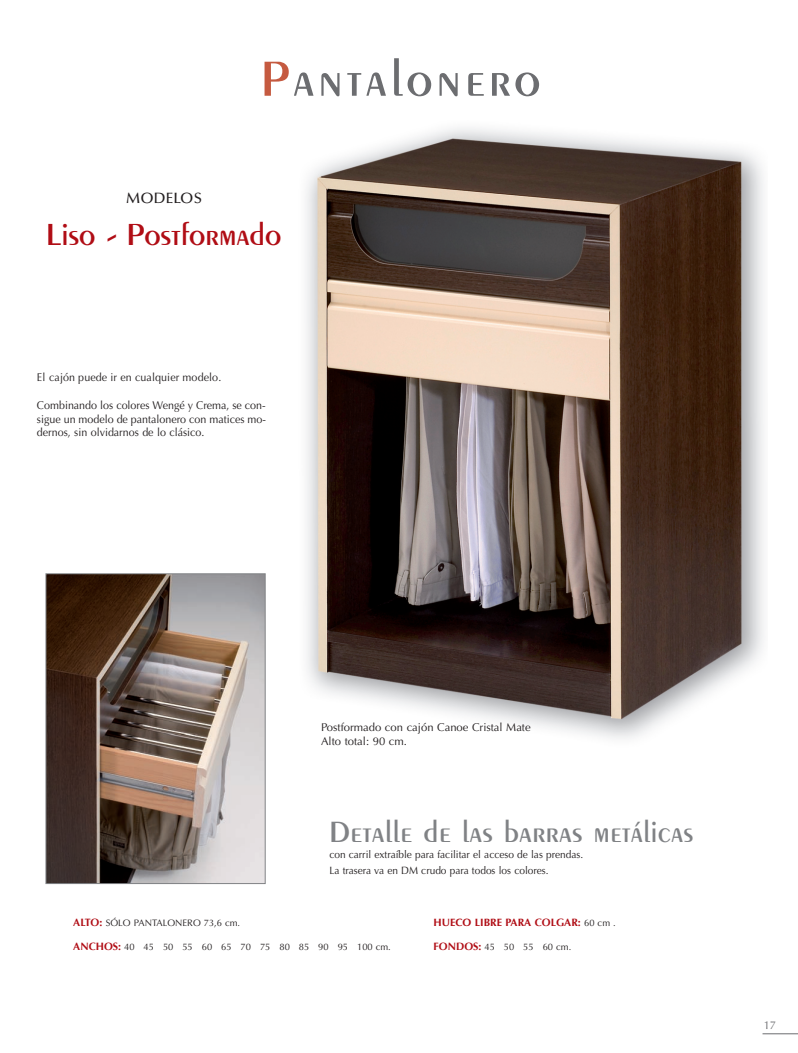
<style>
.page{position:relative;width:798px;height:1053px;background:#fff}
.page>*{position:absolute;margin:0;border:0;box-sizing:border-box;transform-origin:0 0}
.t1{font:600 52.5px "Peignot";letter-spacing:.085em;color:#6c6d70}
.t2{font:600 32.5px "Peignot";letter-spacing:.01em;color:#b00d15}
.t3{font:600 31.25px "Peignot";letter-spacing:.025em;color:#808285}
.t4{font:500 15px "Optima LT Std";letter-spacing:.01em;color:#231f20}
.t5{font:11.25px/13.8px "Optima";color:#231f20;text-align:justify;scale:.95 1}
.t6{font:11.25px/13.8px "Optima";color:#231f20}
.t7{font:11.25px "Optima";color:#6c6d70}
.t8{font:10.62px/16.2px "Optima";color:#231f20;scale:.95 1}
.t9{font:700 10.62px "Optima";color:#b00d15}
.t10{font:9.38px "Optima";color:#231f20}
.s1{color:#c55a40}
.s2{font-weight:700;font-size:10.62px;color:#b00d15}
.s3{font-style:inherit}
.s4{font-weight:400;font-size:9.38px;color:#231f20}
</style>
<div class="page">
<hr style="left:762px;top:1033px;width:35px;height:1px;background:#6c6d70">
<img style="left:306px;top:128px;width:458px;height:611px">
<img style="left:48px;top:575px;width:215px;height:306px">
<div style="left:46px;top:573px;width:219px;height:310px;border:1px solid #808285"></div>
<h1 class="t1" style="left:261px;top:48px;width:280px"><span class="s1">P</span>antalonero</h1>
<h3 class="t4" style="left:126px;top:189px;width:77px">MODELOS</h3>
<h2 class="t2" style="left:46px;top:216px;width:236px">Liso - Postformado</h2>
<p class="t5" style="left:37px;top:371px;width:195px">El cajón puede ir en cualquier modelo.</p>
<p class="t5" style="left:37px;top:398px;width:242px">Combinando los colores Wengé y Crema, se con&shy;sigue un modelo de pantalonero con matices mo&shy;dernos, sin olvidarnos de lo clásico.</p>
<p class="t6" style="left:321px;top:720px;width:211px">Postformado con cajón Canoe Cristal Mate<br>Alto total: 90 cm.</p>
<h3 class="t3" style="left:329px;top:813px;width:365px">Detalle de las barras metálicas</h3>
<p class="t8" style="left:329px;top:846px;width:269px">con carril extraíble para facilitar el acceso de las prendas.<br>La trasera va en DM crudo para todos los colores.</p>
<p class="t10" style="left:73px;top:917px;width:168px"><span class="s2">ALTO:</span> SÓLO PANTALONERO 73,6 cm.</p>
<p class="t9" style="left:433px;top:917px;width:183px">HUECO LIBRE <span class="s3">P</span>ARA <span class="s3">COLGAR:</span> <span class="s4">60 cm .</span></p>
<p class="t10" style="left:73px;top:940px;width:319px"><span class="s2">ANCHOS:</span> 40 45 50 55 60 65 70 75 80 85 90 95 100 cm.</p>
<p class="t10" style="left:433px;top:940px;width:139px"><span class="s2">FONDOS:</span> 45 50 55 60 cm.</p>
<p class="t7" style="left:763px;top:1018px;width:14px">17</p>
</div>
